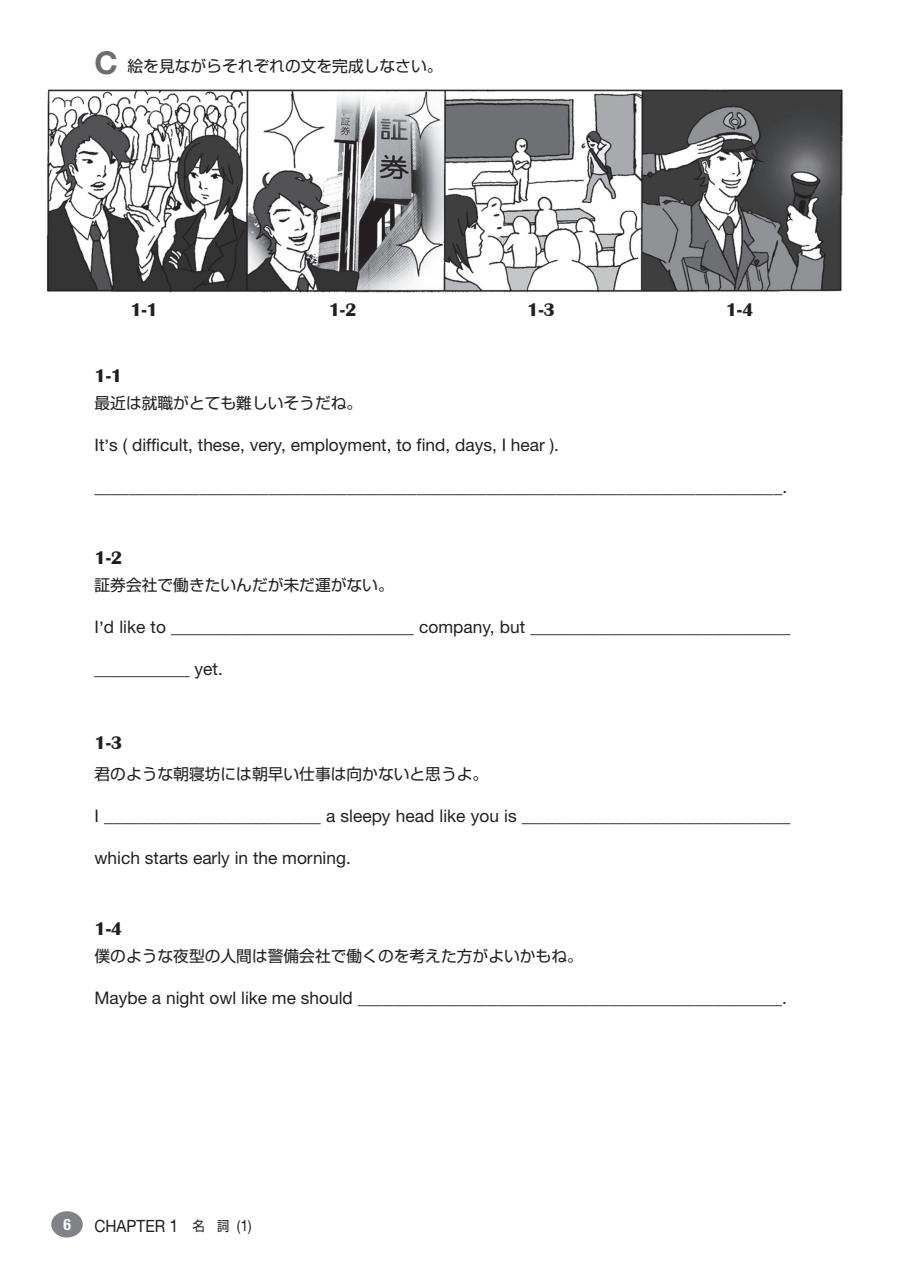
<style>
.page{position:relative;width:903px;height:1275px;background:#fff}
.page>*{position:absolute;margin:0;border:0;box-sizing:border-box;transform-origin:0 0}
.t1{font:700 18.9px "Britannic";color:#231f20}
.t2{font:17.32px "Helvetica Neue";color:#231f20}
.t3{font:16.97px "Helvetica Neue";color:#231f20;scale:.91 1}
.t4{font:15.75px "Shin Go Pro";color:#231f20}
.t5{font:700 condensed 15.75px "Helvetica Neue";color:#fff}
.s1{font-family:"Helvetica Neue";font-weight:700;font-size:31.5px;color:#6c6d70}
.s2{font-size:17.68px}
.s3{font-family:"Shin Go Pro";font-size:13.47px}
.s4{font-size:14.88px}
.s5{font-size:15.58px}
</style>
<div class="page">
<div style="left:51px;top:1211px;width:32px;height:26px;background:#808285;border-radius:50%"></div>
<img style="left:46px;top:89px;width:797px;height:204px">
<p class="t4" style="left:94px;top:54px;width:349px"><span class="s1">C</span> 絵を見ながらそれぞれの文を完成しなさい。</p>
<p class="t1" style="left:130px;top:299px;width:29px">1-1</p>
<p class="t1" style="left:329px;top:299px;width:29px">1-2</p>
<p class="t1" style="left:527px;top:299px;width:29px">1-3</p>
<p class="t1" style="left:726px;top:299px;width:29px">1-4</p>
<p class="t1" style="left:94px;top:365px;width:29px">1-1</p>
<p class="t4" style="left:94px;top:390px;width:269px">最近は就職がとても難しいそうだね。</p>
<p class="t2" style="left:94px;top:435px;width:466px">It’s ( difficult, these, very, employment, to find, days, I hear ).</p>
<p class="t2" style="left:94px;top:477px;width:694px">_______________________________________________________________________________.</p>
<p class="t1" style="left:94px;top:547px;width:29px">1-2</p>
<p class="t4" style="left:94px;top:572px;width:301px">証券会社で働きたいんだが未だ運がない。</p>
<p class="t2" style="left:94px;top:617px;width:697px">I’d like to ____________________________ company, but ______________________________</p>
<p class="t2" style="left:94px;top:659px;width:130px">___________ yet.</p>
<p class="t1" style="left:94px;top:732px;width:29px">1-3</p>
<p class="t4" style="left:94px;top:761px;width:395px">君のような朝寝坊には朝早い仕事は向かないと思うよ。</p>
<p class="t2" style="left:94px;top:806px;width:697px">I _________________________ a sleepy head like you is _______________________________</p>
<p class="t2" style="left:94px;top:848px;width:258px">which starts early in the morning.</p>
<p class="t1" style="left:94px;top:918px;width:29px">1-4</p>
<p class="t4" style="left:94px;top:943px;width:490px">僕のような夜型の人間は警備会社で働くのを考えた方がよいかもね。</p>
<p class="t2" style="left:94px;top:988px;width:694px">Maybe a night owl like me should _________________________________________________.</p>
<p class="t5" style="left:63px;top:1215px;width:9px">6</p>
<p class="t3" style="left:94px;top:1215px;width:174px">CHAPTER <span class="s2">1</span> <span class="s3">名　詞</span> <span class="s4">(</span><span class="s5">1</span><span class="s4">)</span></p>
</div>
